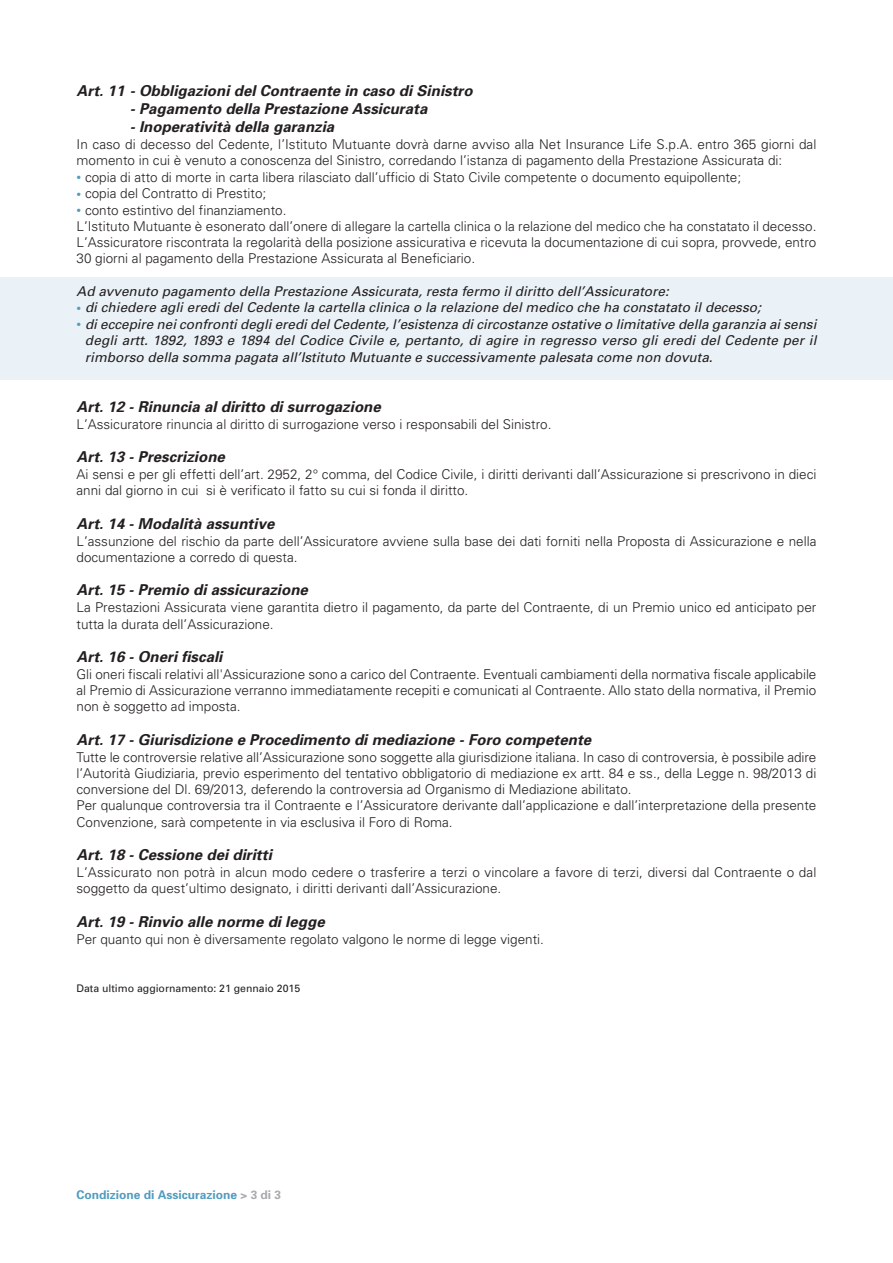
<style>
.page{position:relative;width:893px;height:1263px;background:#fff}
.page>*{position:absolute;margin:0;border:0;box-sizing:border-box;transform-origin:0 0}
.t1{font:italic 700 15px "Univers";letter-spacing:.005em;color:#231f20}
.t2{font:300 13.5px/16.2px "Univers";color:#231f20}
.t3{font:italic 13.5px/16.5px "Univers";letter-spacing:.005em;color:#231f20;text-align:justify}
.t4{font:700 12px "Univers";color:#529cbe}
.t5{font:10.5px "Univers";color:#231f20}
.s1{font-weight:400;color:#529cbe}
.s2{font-style:normal;color:#529cbe}
.s3{color:#a8a9ad}
</style>
<div class="page">
<div style="left:0;top:277px;width:893px;height:103px;background:#eaf2f7"></div>
<p class="t1" style="left:77px;top:85px;width:398px">Art. 11 - Obbligazioni del Contraente in caso di Sinistro</p>
<p class="t1" style="left:130px;top:103px;width:299px">- Pagamento della Prestazione Assicurata</p>
<p class="t1" style="left:130px;top:121px;width:206px">- Inoperatività della garanzia</p>
<p class="t2" style="left:77px;top:137px;width:741px">In caso di decesso del Cedente, l’Istituto Mutuante dovrà darne avviso alla Net Insurance Life S.p.A. entro 365 giorni dal momento in cui è venuto a conoscenza del Sinistro, corredando l’istanza di pagamento della Prestazione Assicurata di:</p>
<p class="t2" style="left:77px;top:170px;width:666px"><span class="s1">•</span> copia di atto di morte in carta libera rilasciato dall’ufficio di Stato Civile competente o documento equipollente;</p>
<p class="t2" style="left:77px;top:186px;width:191px"><span class="s1">•</span> copia del Contratto di Prestito;</p>
<p class="t2" style="left:77px;top:203px;width:741px"><span class="s1">•</span> conto estintivo del finanziamento.<br>L’Istituto Mutuante è esonerato dall’onere di allegare la cartella clinica o la relazione del medico che ha constatato il decesso.<br>L’Assicuratore riscontrata la regolarità della posizione assicurativa e ricevuta la documentazione di cui sopra, provvede, entro 30 giorni al pagamento della Prestazione Assicurata al Beneficiario.</p>
<p class="t3" style="left:77px;top:284px;width:594px">Ad avvenuto pagamento della Prestazione Assicurata, resta fermo il diritto dell’Assicuratore:</p>
<p class="t3" style="left:77px;top:300px;width:686px"><span class="s2">•</span> di chiedere agli eredi del Cedente la cartella clinica o la relazione del medico che ha constatato il decesso;</p>
<p class="t3" style="left:85px;top:317px;width:733px;text-indent:-8px"><span class="s2">•</span> di eccepire nei confronti degli eredi del Cedente, l’esistenza di circostanze ostative o limitative della garanzia ai sensi degli artt. 1892, 1893 e 1894 del Codice Civile e, pertanto, di agire in regresso verso gli eredi del Cedente per il rimborso della somma pagata all’Istituto Mutuante e successivamente palesata come non dovuta.</p>
<p class="t1" style="left:77px;top:401px;width:306px">Art. 12 - Rinuncia al diritto di surrogazione</p>
<p class="t2" style="left:77px;top:417px;width:476px">L’Assicuratore rinuncia al diritto di surrogazione verso i responsabili del Sinistro.</p>
<p class="t1" style="left:77px;top:451px;width:150px">Art. 13 - Prescrizione</p>
<p class="t2" style="left:77px;top:467px;width:741px">Ai sensi e per gli effetti dell’art. 2952, 2° comma, del Codice Civile, i diritti derivanti dall’Assicurazione si prescrivono in dieci anni dal giorno in cui si è verificato il fatto su cui si fonda il diritto.</p>
<p class="t1" style="left:77px;top:518px;width:199px">Art. 14 - Modalità assuntive</p>
<p class="t2" style="left:77px;top:534px;width:741px">L’assunzione del rischio da parte dell’Assicuratore avviene sulla base dei dati forniti nella Proposta di Assicurazione e nella documentazione a corredo di questa.</p>
<p class="t1" style="left:77px;top:585px;width:233px">Art. 15 - Premio di assicurazione</p>
<p class="t2" style="left:77px;top:601px;width:741px">La Prestazioni Assicurata viene garantita dietro il pagamento, da parte del Contraente, di un Premio unico ed anticipato per tutta la durata dell’Assicurazione.</p>
<p class="t1" style="left:77px;top:651px;width:147px">Art. 16 - Oneri fiscali</p>
<p class="t2" style="left:77px;top:667px;width:741px;text-align:justify">Gli oneri fiscali relativi all'Assicurazione sono a carico del Contraente. Eventuali cambiamenti della normativa fiscale applicabile al Premio di Assicurazione verranno immediatamente recepiti e comunicati al Contraente. Allo stato della normativa, il Premio non è soggetto ad imposta.</p>
<p class="t1" style="left:77px;top:734px;width:516px">Art. 17 - Giurisdizione e Procedimento di mediazione - Foro competente</p>
<p class="t2" style="left:77px;top:750px;width:741px">Tutte le controversie relative all’Assicurazione sono soggette alla giurisdizione italiana. In caso di controversia, è possibile adire l’Autorità Giudiziaria, previo esperimento del tentativo obbligatorio di mediazione ex artt. 84 e ss., della Legge n. 98/2013 di conversione del Dl. 69/2013, deferendo la controversia ad Organismo di Mediazione abilitato.<br>Per qualunque controversia tra il Contraente e l’Assicuratore derivante dall’applicazione e dall’interpretazione della presente Convenzione, sarà competente in via esclusiva il Foro di Roma.</p>
<p class="t1" style="left:77px;top:849px;width:197px">Art. 18 - Cessione dei diritti</p>
<p class="t2" style="left:77px;top:865px;width:741px">L’Assicurato non potrà in alcun modo cedere o trasferire a terzi o vincolare a favore di terzi, diversi dal Contraente o dal soggetto da quest’ultimo designato, i diritti derivanti dall’Assicurazione.</p>
<p class="t1" style="left:77px;top:916px;width:250px">Art. 19 - Rinvio alle norme di legge</p>
<p class="t2" style="left:77px;top:932px;width:469px">Per quanto qui non è diversamente regolato valgono le norme di legge vigenti.</p>
<p class="t5" style="left:77px;top:985px;width:225px">Data ultimo aggiornamento: 21 gennaio 2015</p>
<p class="t4" style="left:77px;top:1191px;width:206px">Condizione di Assicurazione <span class="s3">&gt; 3 di 3</span></p>
</div>
